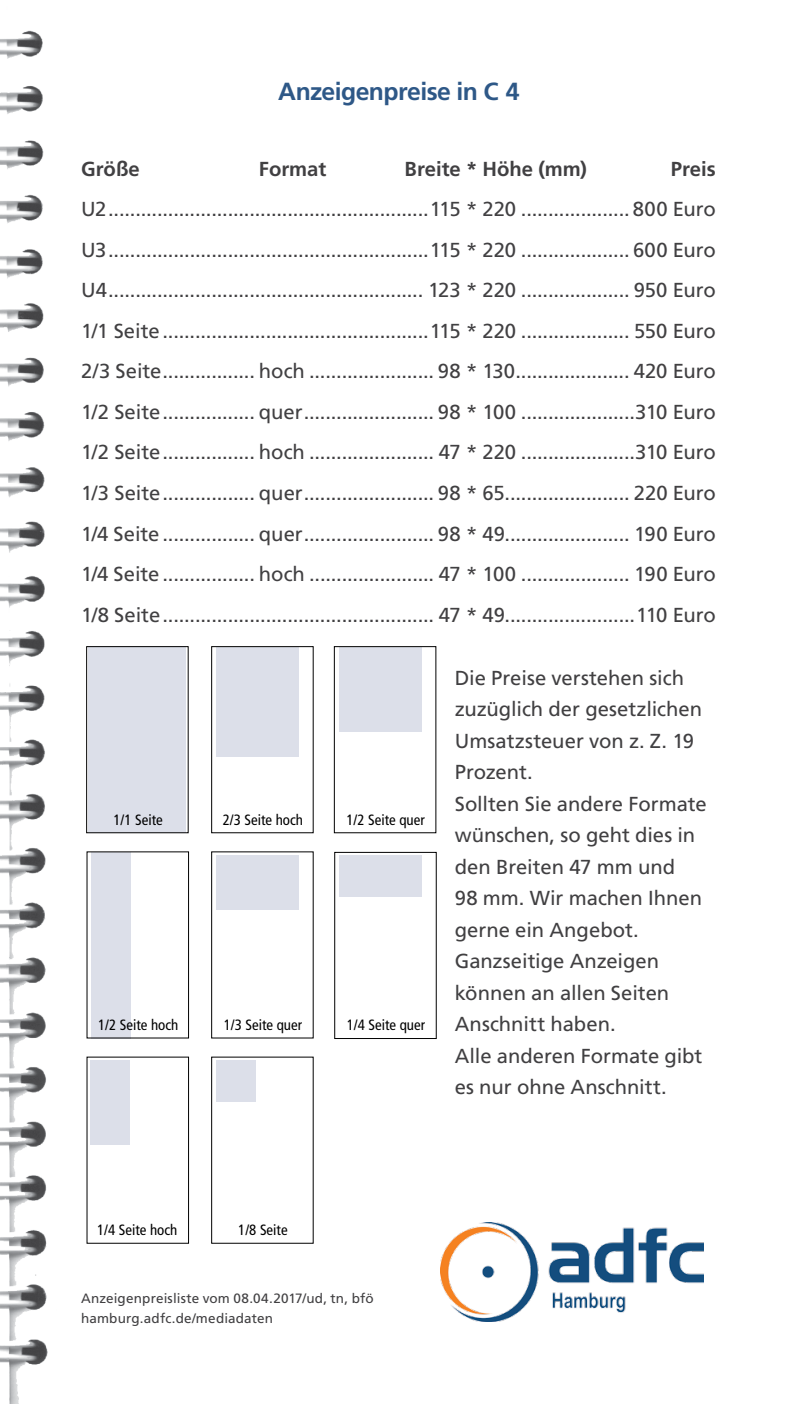
<style>
.page{position:relative;width:785px;height:1404px;background:#fff}
.page>*{position:absolute;margin:0;border:0;box-sizing:border-box;transform-origin:0 0}
.t1{font:700 24.75px "Frutiger LT";letter-spacing:-.02em;color:#2e5887}
.t2{font:20.25px/31.5px "Frutiger LT";color:#414042;text-align:justify}
.t3{font:700 20.25px "Frutiger LT";color:#414042}
.t4{font:condensed 14.85px "Frutiger LT";color:#000}
.t5{font:13.5px/20.2px "Frutiger LT";letter-spacing:.01em;color:#414042}
</style>
<div class="page">
<img style="left:0;top:30px;width:48px;height:1373px">
<img style="left:441px;top:1222px;width:262px;height:99px">
<div style="left:89px;top:646px;width:97px;height:186px;background:#dcdfe9"></div>
<div style="left:216px;top:646px;width:83px;height:110px;background:#dcdfe9"></div>
<div style="left:91px;top:852px;width:40px;height:186px;background:#dcdfe9"></div>
<div style="left:338px;top:646px;width:83px;height:85px;background:#dcdfe9"></div>
<div style="left:216px;top:855px;width:83px;height:55px;background:#dcdfe9"></div>
<div style="left:216px;top:1060px;width:39px;height:41px;background:#dcdfe9"></div>
<div style="left:339px;top:855px;width:83px;height:42px;background:#dcdfe9"></div>
<div style="left:90px;top:1060px;width:40px;height:84px;background:#dcdfe9"></div>
<div style="left:86px;top:646px;width:102px;height:187px;border:1px solid #000"></div>
<div style="left:211px;top:646px;width:102px;height:187px;border:1px solid #000"></div>
<div style="left:334px;top:646px;width:102px;height:187px;border:1px solid #000"></div>
<div style="left:211px;top:851px;width:102px;height:187px;border:1px solid #000"></div>
<div style="left:87px;top:851px;width:102px;height:187px;border:1px solid #000"></div>
<div style="left:211px;top:1056px;width:102px;height:187px;border:1px solid #000"></div>
<div style="left:334px;top:852px;width:102px;height:186px;border:1px solid #000"></div>
<div style="left:87px;top:1056px;width:102px;height:187px;border:1px solid #000"></div>
<p class="t1" style="left:278px;top:76px;width:243px">Anzeigenpreise in C 4</p>
<p class="t3" style="left:81px;top:157px;width:60px">Größe</p>
<p class="t3" style="left:259px;top:157px;width:69px">Format</p>
<p class="t3" style="left:404px;top:157px;width:184px">Breite * Höhe (mm)</p>
<p class="t3" style="left:670px;top:157px;width:47px">Preis</p>
<p class="t2" style="left:81px;top:189px;width:636px;line-height:40.5px">U2...........................................................115 * 220 .................... 800 Euro U3...........................................................115 * 220 .................... 600 Euro U4.......................................................... 123 * 220 .................... 950 Euro 1/1 Seite.................................................115 * 220 .................... 550 Euro 2/3 Seite................. hoch ....................... 98 * 130..................... 420 Euro 1/2 Seite................. quer........................ 98 * 100 .....................310 Euro 1/2 Seite................. hoch ....................... 47 * 220 .....................310 Euro 1/3 Seite................. quer........................ 98 * 65....................... 220 Euro 1/4 Seite ................. quer........................ 98 * 49....................... 190 Euro 1/4 Seite ................. hoch ....................... 47 * 100 .................... 190 Euro 1/8 Seite.................................................. 47 * 49........................110 Euro</p>
<p class="t4" style="left:113px;top:810px;width:51px">1/1 Seite</p>
<p class="t4" style="left:223px;top:810px;width:82px">2/3 Seite hoch</p>
<p class="t4" style="left:346px;top:810px;width:80px">1/2 Seite quer</p>
<p class="t4" style="left:98px;top:1015px;width:82px">1/2 Seite hoch</p>
<p class="t4" style="left:224px;top:1015px;width:80px">1/3 Seite quer</p>
<p class="t4" style="left:347px;top:1016px;width:80px">1/4 Seite quer</p>
<p class="t2" style="left:454px;top:662px;width:253px;text-align:left">Die Preise verstehen sich zuzüglich der gesetzlichen<br>Umsatzsteuer von z. Z. 19<br>Prozent.<br>Sollten Sie andere Formate wünschen, so geht dies in den Breiten 47 mm und<br>98 mm. Wir machen Ihnen gerne ein Angebot.<br>Ganzseitige Anzeigen können an allen Seiten<br>Anschnitt haben.<br>Alle anderen Formate gibt es nur ohne Anschnitt.</p>
<p class="t4" style="left:97px;top:1221px;width:82px">1/4 Seite hoch</p>
<p class="t4" style="left:238px;top:1221px;width:51px">1/8 Seite</p>
<p class="t5" style="left:81px;top:1287px;width:294px">Anzeigenpreisliste vom 08.04.2017/ud, tn, bfö hamburg.adfc.de/mediadaten</p>
</div>
